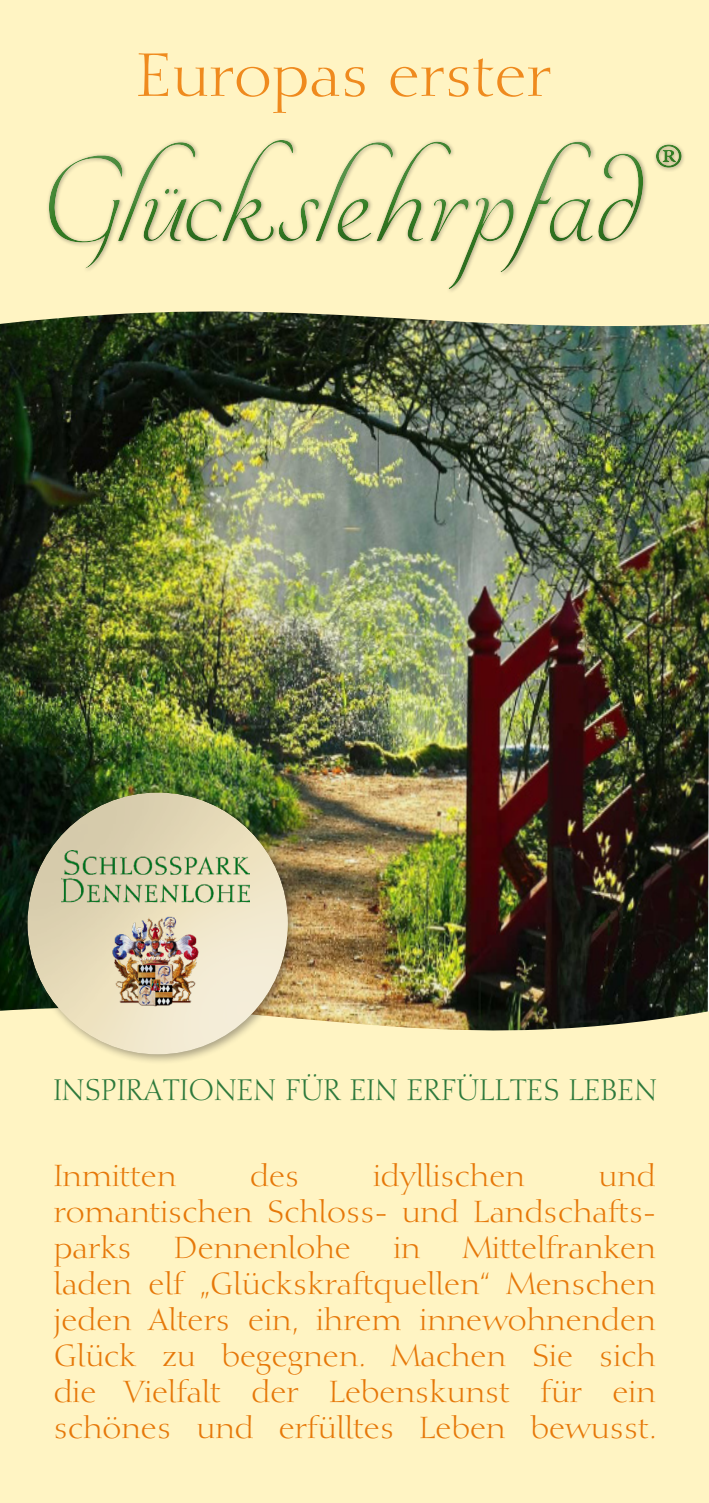
<style>
.page{position:relative;width:709px;height:1503px;background:#fff}
.page>*{position:absolute;margin:0;border:0;box-sizing:border-box;transform-origin:0 0}
.t1{font:120px "Youre Invited";letter-spacing:.025em;color:#347d24}
.t2{font:90px "Minion Pro";color:#347d24;scale:1.1 1}
.t3{font:60px "Diotima LT Std";color:#ef8a1e}
.t4{font:30px/36px "Diotima LT Std";color:#e67809;text-align:justify}
.t5{font:29.25px "Diotima LT Std";letter-spacing:.01em;color:#2d793b}
</style>
<div class="page">
<img style="left:0;top:336px;width:709px;height:655px">
<div style="left:0;top:991px;width:709px;height:511px;background:#fff4c3"></div>
<div style="left:23px;top:787px;width:275px;height:278px;background:#231f20;opacity:.38"></div>
<div style="left:25px;top:791px;width:265px;height:265px;background:#231f20;opacity:.75"></div>
<img style="left:62px;top:850px;width:187px;height:163px">
<svg style="left:0;top:0;width:709px;height:336px;background:#e5ddb0"></svg>
<div style="left:0;top:113px;width:698px;height:197px;background:#fff4c3"></div>
<div style="left:0;top:120px;width:709px;height:190px;background:#231f20;opacity:.75"></div>
<div style="left:623px;top:112px;width:86px;height:124px;background:#231f20;opacity:.75"></div>
<h3 class="t3" style="left:137px;top:40px;width:415px">Europas erster</h3>
<h1 class="t1" style="left:48px;top:128px;width:590px">Glückslehrpfad</h1>
<h2 class="t2" style="left:652px;top:115px;width:30px">®</h2>
<p class="t5" style="left:53px;top:1072px;width:605px">INSPIRATIONEN FÜR EIN ERFÜLLTES LEBEN</p>
<p class="t4" style="left:54px;top:1158px;width:603px;text-indent:545px">und romantischen Schloss- und Landschafts&shy;parks</p>
<p class="t4" style="left:54px;top:1158px;width:124px">Inmitten</p>
<p class="t4" style="left:250px;top:1158px;width:51px">des</p>
<p class="t4" style="left:373px;top:1158px;width:153px">idyllischen</p>
<p class="t4" style="left:54px;top:1230px;width:605px;text-indent:409px">Mittelfranken laden elf „Glückskraftquellen“ Menschen jeden Alters ein, ihrem innewohnenden Glück zu begegnen. Machen Sie sich die Vielfalt der Lebenskunst für ein schönes und erfülltes Leben bewusst.</p>
<p class="t4" style="left:174px;top:1230px;width:178px">Dennenlohe</p>
<p class="t4" style="left:393px;top:1230px;width:29px">in</p>
</div>
